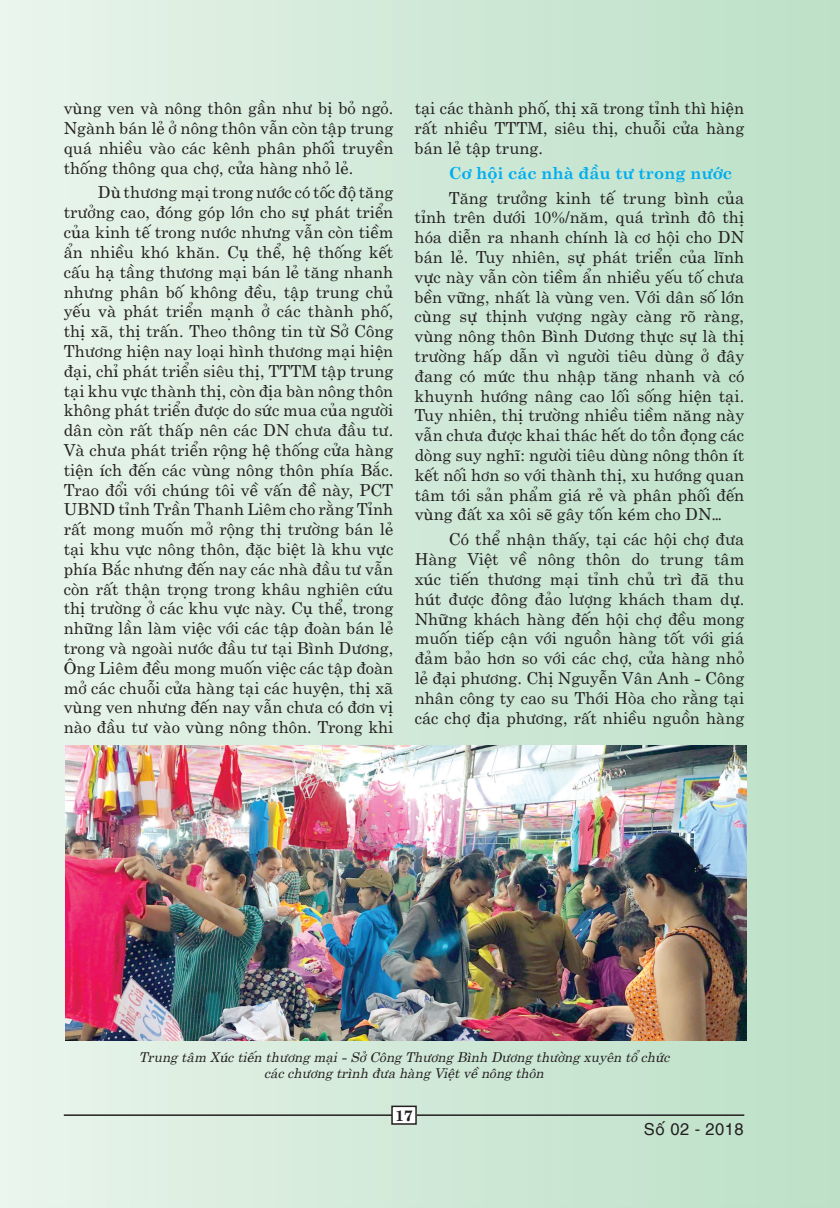
<style>
.page{position:relative;width:840px;height:1208px;background:#fff}
.page>*{position:absolute;margin:0;border:0;box-sizing:border-box;transform-origin:0 0}
.t1{font:16.5px/19.8px "UTM Centur";color:#231f20;text-align:justify}
.t2{font:700 16.5px "UTM Centur";color:#00aeef}
.t3{font:16.5px "VNI Helve";color:#231f20}
.t4{font:15px "VNI Centur Bold";color:#231f20}
.t5{font:italic 13.5px/16.2px "UTM Centur";color:#231f20;text-align:center}
</style>
<div class="page">
<img style="left:0;top:0;width:840px;height:1208px">
<hr style="left:64px;top:1114px;width:680px;height:2px;background:#231f20">
<div style="left:392px;top:1106px;width:24px;height:18px;background:#fff"></div>
<div style="left:391px;top:1105px;width:26px;height:19px;border:2px solid #231f20"></div>
<img style="left:66px;top:746px;width:680px;height:294px">
<p class="t1" style="left:64px;top:96px;width:331px">vùng ven và nông thôn gần như bị bỏ ngỏ.<br>Ngành bán lẻ ở nông thôn vẫn còn tập trung quá nhiều vào các kênh phân phối truyền thống thông qua chợ, cửa hàng nhỏ lẻ.</p>
<p class="t1" style="left:64px;top:181px;width:331px;text-indent:34px">Dù thương mại trong nước có tốc độ tăng trưởng cao, đóng góp lớn cho sự phát triển của kinh tế trong nước nhưng vẫn còn tiềm ẩn nhiều khó khăn. Cụ thể, hệ thống kết cấu hạ tầng thương mại bán lẻ tăng nhanh nhưng phân bố không đều, tập trung chủ yếu và phát triển mạnh ở các thành phố, thị xã, thị trấn. Theo thông tin từ Sở Công Thương hiện nay loại hình thương mại hiện đại, chỉ phát triển siêu thị, TTTM tập trung tại khu vực thành thị, còn địa bàn nông thôn không phát triển được do sức mua của người dân còn rất thấp nên các DN chưa đầu tư.<br>Và chưa phát triển rộng hệ thống cửa hàng tiện ích đến các vùng nông thôn phía Bắc.<br>Trao đổi với chúng tôi về vấn đề này, PCT UBND tỉnh Trần Thanh Liêm cho rằng Tỉnh rất mong muốn mở rộng thị trường bán lẻ tại khu vực nông thôn, đặc biệt là khu vực phía Bắc nhưng đến nay các nhà đầu tư vẫn còn rất thận trọng trong khâu nghiên cứu thị trường ở các khu vực này. Cụ thể, trong những lần làm việc với các tập đoàn bán lẻ trong và ngoài nước đầu tư tại Bình Dương, Ông Liêm đều mong muốn việc các tập đoàn mở các chuỗi cửa hàng tại các huyện, thị xã vùng ven nhưng đến nay vẫn chưa có đơn vị nào đầu tư vào vùng nông thôn. Trong khi</p>
<p class="t1" style="left:415px;top:96px;width:331px">tại các thành phố, thị xã trong tỉnh thì hiện rất nhiều TTTM, siêu thị, chuỗi cửa hàng bán lẻ tập trung.</p>
<p class="t2" style="left:449px;top:158px;width:285px">Cơ hội các nhà đầu tư trong nước</p>
<p class="t1" style="left:414px;top:186px;width:331px;text-indent:34px">Tăng trưởng kinh tế trung bình của tỉnh trên dưới 10%/năm, quá trình đô thị hóa diễn ra nhanh chính là cơ hội cho DN bán lẻ. Tuy nhiên, sự phát triển của lĩnh vực này vẫn còn tiềm ẩn nhiều yếu tố chưa bền vững, nhất là vùng ven. Với dân số lớn cùng sự thịnh vượng ngày càng rõ ràng, vùng nông thôn Bình Dương thực sự là thị trường hấp dẫn vì người tiêu dùng ở đây đang có mức thu nhập tăng nhanh và có khuynh hướng nâng cao lối sống hiện tại.<br>Tuy nhiên, thị trường nhiều tiềm năng này vẫn chưa được khai thác hết do tồn đọng các dòng suy nghĩ: người tiêu dùng nông thôn ít kết nối hơn so với thành thị, xu hướng quan tâm tới sản phẩm giá rẻ và phân phối đến vùng đất xa xôi sẽ gây tốn kém cho DN…</p>
<p class="t1" style="left:415px;top:527px;width:331px;text-indent:34px">Có thể nhận thấy, tại các hội chợ đưa Hàng Việt về nông thôn do trung tâm xúc tiến thương mại tỉnh chủ trì đã thu hút được đông đảo lượng khách tham dự.<br>Những khách hàng đến hội chợ đều mong muốn tiếp cận với nguồn hàng tốt với giá đảm bảo hơn so với các chợ, cửa hàng nhỏ lẻ đại phương. Chị Nguyễn Vân Anh - Công nhân công ty cao su Thới Hòa cho rằng tại các chợ địa phương, rất nhiều nguồn hàng</p>
<p class="t5" style="left:139px;top:1047px;width:532px">Trung tâm Xúc tiến thương mại - Sở Công Thương Bình Dương thường xuyên tổ chức các chương trình đưa hàng Việt về nông thôn</p>
<p class="t4" style="left:395px;top:1102px;width:19px">17</p>
<p class="t3" style="left:644px;top:1116px;width:102px">Soá 02 - 2018</p>
</div>
